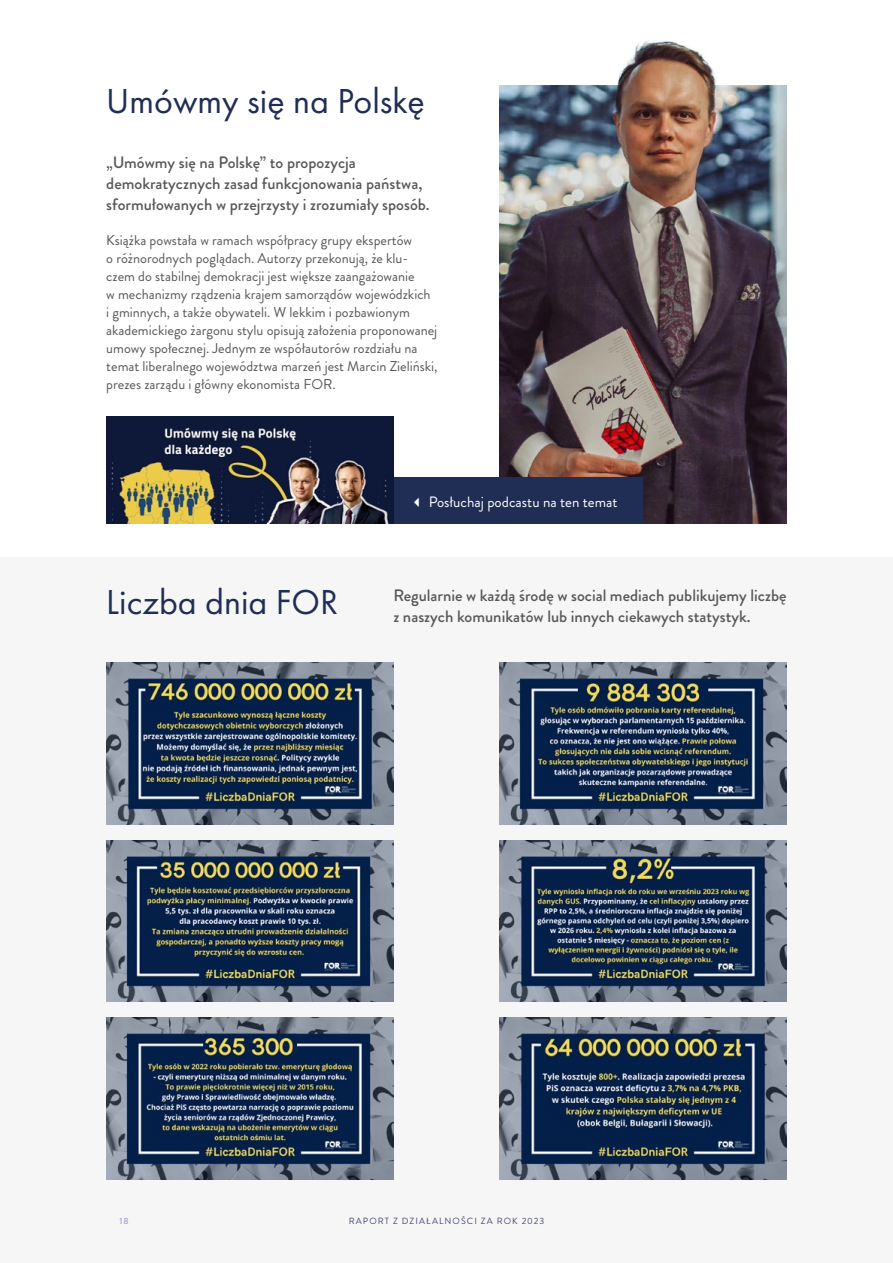
<style>
.page{position:relative;width:893px;height:1263px;background:#fff}
.page>*{position:absolute;margin:0;border:0;box-sizing:border-box;transform-origin:0 0}
.t1{font:36px "Futura PT";color:#202e55}
.t2{font:500 16.5px/21px "Brandon Grotesque";color:#575756}
.t3{font:15px "Brandon Grotesque";color:#fff}
.t4{font:14.25px/18px "Brandon Grotesque";color:#575756}
.t5{font:9px "Brandon Grotesque";letter-spacing:.12em;color:#44486d}
.t6{font:500 9px "Brandon Grotesque";color:#a69dcd}
</style>
<div class="page">
<img style="left:500px;top:40px;width:287px;height:484px">
<div style="left:0;top:557px;width:893px;height:706px;background:#f6f6f6"></div>
<div style="left:393px;top:478px;width:250px;height:46px;background:#202e55"></div>
<img style="left:106px;top:417px;width:287px;height:107px">
<img style="left:106px;top:663px;width:287px;height:161px">
<img style="left:500px;top:1017px;width:287px;height:162px">
<img style="left:106px;top:1017px;width:287px;height:162px">
<img style="left:500px;top:663px;width:287px;height:161px">
<img style="left:106px;top:840px;width:287px;height:161px">
<img style="left:500px;top:840px;width:287px;height:161px">
<h1 class="t1" style="left:106px;top:79px;width:320px">Umówmy się na Polskę</h1>
<p class="t2" style="left:106px;top:152px;width:325px">„Umówmy się na Polskę” to propozycja demokratycznych zasad funkcjonowania państwa, sformułowanych w przejrzysty i zrozumiały sposób.</p>
<p class="t4" style="left:106px;top:231px;width:333px">Książka powstała w ramach współpracy grupy ekspertów<br>o różnorodnych poglądach. Autorzy przekonują, że klu&shy;czem do stabilnej demokracji jest większe zaangażowanie<br>w mechanizmy rządzenia krajem samorządów wojewódzkich<br>i gminnych, a także obywateli. W lekkim i pozbawionym akademickiego żargonu stylu opisują założenia proponowanej umowy społecznej. Jednym ze współautorów rozdziału na temat liberalnego województwa marzeń jest Marcin Zieliński, prezes zarządu i główny ekonomista FOR.</p>
<p class="t3" style="left:410px;top:491px;width:209px">✓ Posłuchaj podcastu na ten temat</p>
<h1 class="t1" style="left:106px;top:581px;width:233px">Liczba dnia FOR</h1>
<p class="t2" style="left:393px;top:585px;width:395px">Regularnie w każdą środę w social mediach publikujemy liczbę z naszych komunikatów lub innych ciekawych statystyk.</p>
<p class="t6" style="left:119px;top:1214px;width:11px">18</p>
<p class="t5" style="left:349px;top:1214px;width:197px">RAPORT Z DZIAŁALNOŚCI ZA ROK 2023</p>
</div>
